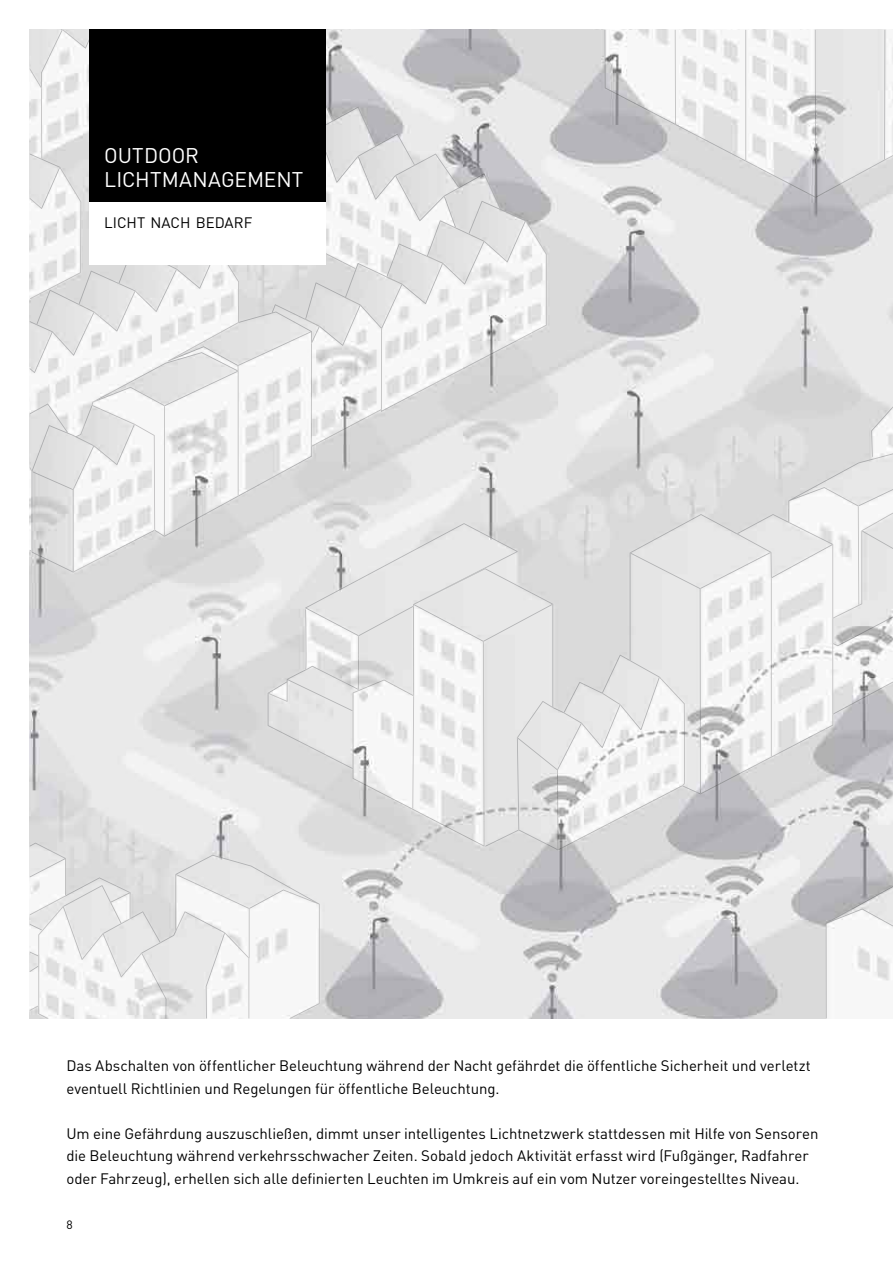
<style>
.page{position:relative;width:893px;height:1263px;background:#fff}
.page>*{position:absolute;margin:0;border:0;box-sizing:border-box;transform-origin:0 0}
.t1{font:21px/24px "Trilux DIN";color:#fff}
.t2{font:15px/22.5px "Trilux DIN";letter-spacing:-.005em;color:#000}
.t3{font:12px "Trilux DIN";color:#000}
</style>
<div class="page">
<img style="left:30px;top:30px;width:863px;height:988px">
<img style="left:630px;top:514px;width:203px;height:75px">
<img style="left:736px;top:533px;width:35px;height:20px">
<img style="left:788px;top:453px;width:105px;height:53px">
<img style="left:630px;top:552px;width:71px;height:242px">
<div style="left:630px;top:552px;width:70px;height:37px;background:#e5e5e5"></div>
<img style="left:861px;top:512px;width:32px;height:37px">
<img style="left:888px;top:648px;width:5px;height:30px">
<img style="left:845px;top:681px;width:48px;height:26px">
<img style="left:810px;top:707px;width:38px;height:29px">
<img style="left:754px;top:736px;width:59px;height:29px">
<img style="left:700px;top:765px;width:57px;height:29px">
<img style="left:832px;top:619px;width:1px;height:94px">
<svg style="left:788px;top:500px;width:1px;height:23px"></svg>
<img style="left:833px;top:616px;width:60px;height:30px">
<img style="left:832px;top:531px;width:30px;height:87px">
<img style="left:305px;top:523px;width:213px;height:86px">
<img style="left:413px;top:568px;width:140px;height:74px">
<div style="left:413px;top:568px;width:72px;height:37px;background:#e8e8e8"></div>
<img style="left:353px;top:606px;width:131px;height:240px">
<img style="left:552px;top:604px;width:78px;height:101px">
<img style="left:620px;top:677px;width:40px;height:53px">
<img style="left:602px;top:693px;width:18px;height:12px">
<img style="left:582px;top:705px;width:38px;height:43px">
<img style="left:517px;top:701px;width:65px;height:69px">
<img style="left:558px;top:770px;width:124px;height:80px">
<img style="left:517px;top:737px;width:41px;height:113px">
<img style="left:485px;top:830px;width:34px;height:16px">
<img style="left:358px;top:636px;width:1px;height:53px">
<img style="left:268px;top:609px;width:85px;height:84px">
<img style="left:268px;top:670px;width:38px;height:23px">
<img style="left:268px;top:693px;width:85px;height:76px">
<img style="left:306px;top:666px;width:52px;height:24px">
<img style="left:484px;top:201px;width:42px;height:61px">
<img style="left:427px;top:221px;width:57px;height:63px">
<img style="left:468px;top:233px;width:17px;height:9px">
<img style="left:386px;top:244px;width:57px;height:60px">
<img style="left:427px;top:256px;width:16px;height:8px">
<img style="left:345px;top:263px;width:57px;height:66px">
<img style="left:386px;top:276px;width:16px;height:9px">
<img style="left:305px;top:282px;width:56px;height:64px">
<img style="left:345px;top:297px;width:16px;height:9px">
<img style="left:515px;top:222px;width:32px;height:120px">
<img style="left:262px;top:304px;width:32px;height:51px">
<img style="left:294px;top:313px;width:26px;height:30px">
<img style="left:239px;top:366px;width:24px;height:9px">
<img style="left:462px;top:341px;width:54px;height:27px">
<img style="left:92px;top:403px;width:107px;height:24px">
<img style="left:407px;top:368px;width:58px;height:30px">
<img style="left:382px;top:397px;width:27px;height:15px">
<img style="left:94px;top:426px;width:40px;height:59px">
<img style="left:311px;top:447px;width:25px;height:9px">
<img style="left:257px;top:456px;width:55px;height:29px">
<img style="left:94px;top:485px;width:10px;height:87px">
<img style="left:203px;top:485px;width:57px;height:30px">
<img style="left:127px;top:514px;width:79px;height:30px">
<img style="left:104px;top:543px;width:26px;height:14px">
<img style="left:305px;top:319px;width:15px;height:8px">
<img style="left:168px;top:313px;width:69px;height:39px">
<img style="left:237px;top:313px;width:35px;height:53px">
<img style="left:92px;top:352px;width:147px;height:18px">
<img style="left:92px;top:370px;width:147px;height:33px">
<img style="left:31px;top:405px;width:42px;height:167px">
<img style="left:73px;top:405px;width:21px;height:167px">
<img style="left:164px;top:405px;width:1px;height:132px">
<img style="left:134px;top:424px;width:21px;height:106px">
<img style="left:238px;top:372px;width:1px;height:124px">
<img style="left:311px;top:329px;width:71px;height:14px">
<img style="left:311px;top:343px;width:71px;height:104px">
<img style="left:444px;top:173px;width:57px;height:55px">
<img style="left:395px;top:188px;width:49px;height:33px">
<img style="left:415px;top:154px;width:44px;height:34px">
<img style="left:358px;top:134px;width:57px;height:66px">
<img style="left:395px;top:165px;width:20px;height:11px">
<img style="left:325px;top:107px;width:51px;height:76px">
<img style="left:358px;top:146px;width:18px;height:11px">
<img style="left:325px;top:88px;width:8px;height:66px">
<img style="left:325px;top:120px;width:8px;height:10px">
<img style="left:604px;top:30px;width:31px;height:74px">
<img style="left:786px;top:30px;width:99px;height:168px">
<img style="left:634px;top:102px;width:31px;height:17px">
<img style="left:664px;top:118px;width:44px;height:23px">
<img style="left:705px;top:140px;width:58px;height:30px">
<img style="left:760px;top:169px;width:26px;height:14px">
<img style="left:745px;top:30px;width:1px;height:130px">
<img style="left:675px;top:30px;width:1px;height:94px">
<svg style="left:884px;top:155px;width:9px;height:5px"></svg>
<img style="left:871px;top:406px;width:22px;height:51px">
<img style="left:858px;top:507px;width:1px;height:98px">
<img style="left:412px;top:695px;width:2px;height:114px">
<img style="left:771px;top:578px;width:1px;height:178px">
<img style="left:851px;top:886px;width:42px;height:22px">
<img style="left:826px;top:926px;width:27px;height:92px">
<img style="left:826px;top:908px;width:67px;height:18px">
<svg style="left:826px;top:920px;width:6px;height:4px"></svg>
<img style="left:30px;top:466px;width:43px;height:86px">
<img style="left:31px;top:470px;width:1px;height:82px">
<img style="left:30px;top:404px;width:38px;height:29px">
<img style="left:146px;top:265px;width:93px;height:42px">
<img style="left:115px;top:290px;width:32px;height:42px">
<img style="left:37px;top:331px;width:48px;height:36px">
<img style="left:84px;top:312px;width:32px;height:22px">
<svg style="left:151px;top:307px;width:8px;height:5px"></svg>
<svg style="left:30px;top:366px;width:8px;height:7px"></svg>
<svg style="left:238px;top:307px;width:1px;height:16px"></svg>
<img style="left:30px;top:321px;width:22px;height:11px">
<img style="left:37px;top:299px;width:42px;height:25px">
<img style="left:79px;top:305px;width:15px;height:7px">
<img style="left:79px;top:271px;width:56px;height:34px">
<img style="left:119px;top:265px;width:58px;height:18px">
<img style="left:30px;top:167px;width:51px;height:132px">
<img style="left:30px;top:153px;width:30px;height:14px">
<img style="left:253px;top:214px;width:103px;height:55px">
<img style="left:30px;top:68px;width:12px;height:91px">
<img style="left:63px;top:30px;width:26px;height:19px">
<img style="left:30px;top:30px;width:11px;height:16px">
<img style="left:41px;top:30px;width:22px;height:58px">
<img style="left:30px;top:843px;width:36px;height:34px">
<img style="left:65px;top:859px;width:1px;height:18px">
<img style="left:30px;top:877px;width:101px;height:53px">
<img style="left:38px;top:906px;width:129px;height:112px">
<img style="left:141px;top:911px;width:35px;height:107px">
<img style="left:103px;top:911px;width:58px;height:31px">
<img style="left:110px;top:903px;width:11px;height:20px">
<img style="left:63px;top:885px;width:48px;height:22px">
<img style="left:110px;top:892px;width:21px;height:11px">
<img style="left:176px;top:855px;width:144px;height:163px">
<img style="left:249px;top:909px;width:1px;height:48px">
<img style="left:175px;top:875px;width:1px;height:54px">
<svg style="left:30px;top:1005px;width:9px;height:6px"></svg>
<svg style="left:30px;top:951px;width:9px;height:5px"></svg>
<svg style="left:30px;top:965px;width:9px;height:7px"></svg>
<div style="left:89px;top:30px;width:236px;height:172px;background:#000"></div>
<div style="left:89px;top:202px;width:236px;height:63px;background:#fff"></div>
<h1 class="t1" style="left:104px;top:144px;width:201px">OUTDOOR<br>LICHTMANAGEMENT</h1>
<p class="t2" style="left:104px;top:212px;width:150px">LICHT NACH BEDARF</p>
<p class="t2" style="left:66px;top:1055px;width:746px">Das Abschalten von öffentlicher Beleuchtung während der Nacht gefährdet die öffentliche Sicherheit und verletzt eventuell Richtlinien und Regelungen für öffentliche Beleuchtung.</p>
<p class="t2" style="left:66px;top:1122px;width:753px">Um eine Gefährdung auszuschließen, dimmt unser intelligentes Lichtnetzwerk stattdessen mit Hilfe von Sensoren die Beleuchtung während verkehrsschwacher Zeiten. Sobald jedoch Aktivität erfasst wird (Fußgänger, Radfahrer oder Fahrzeug), erhellen sich alle definierten Leuchten im Umkreis auf ein vom Nutzer voreingestelltes Niveau.</p>
<p class="t3" style="left:66px;top:1217px;width:8px">8</p>
</div>
